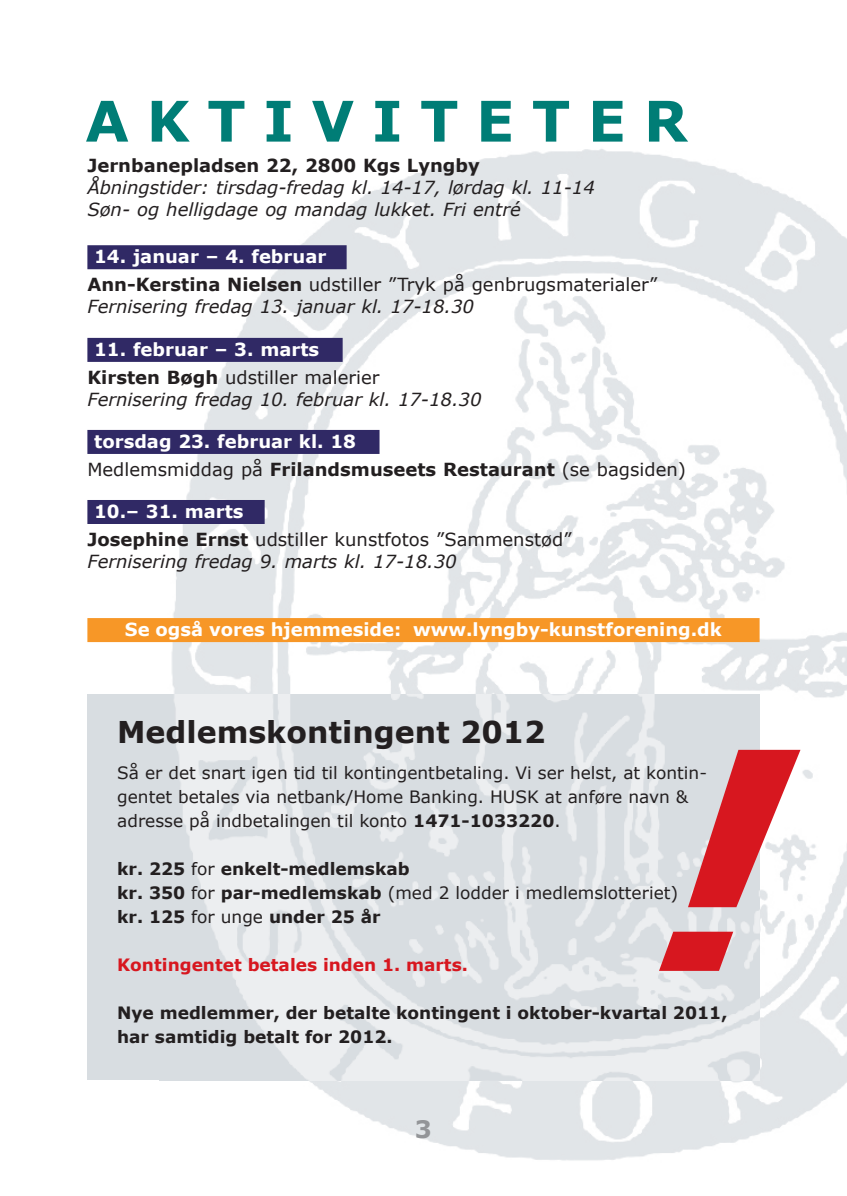
<style>
.page{position:relative;width:847px;height:1196px;background:#fff}
.page>*{position:absolute;margin:0;border:0;box-sizing:border-box;transform-origin:0 0}
.t1{font:italic 700 303.8px "Verdana";color:#d7171f}
.t2{font:700 56px "Verdana";color:#007d76}
.t3{font:700 30px "Verdana";color:#231f20}
.t4{font:700 24px "Verdana";color:#939598}
.t5{font:18px/28px "Verdana";color:#231f20}
.t6{font:italic 18px/22px "Verdana";color:#231f20}
.t7{font:700 18px/28px "Verdana";color:#fff}
.t8{font:700 18px "Verdana";color:#231f20}
.t9{font:700 17px/24px "Verdana";color:#231f20}
.t10{font:17px/24px "Verdana";color:#231f20}
.t11{font:700 17px "Verdana";color:#d7171f}
.s1{font-weight:700;color:#fff}
.s2{font-weight:700}
.s3{color:#231f20}
.s4{font-weight:400;color:#231f20}
.s5{font-weight:400}
</style>
<div class="page">
<img style="left:160px;top:149px;width:687px;height:1012px">
<div style="left:87px;top:694px;width:672px;height:385px;background:#d8dde1"></div>
<img style="left:174px;top:694px;width:585px;height:385px">
<div style="left:87px;top:618px;width:672px;height:24px;background:#f79727"></div>
<div style="left:87px;top:245px;width:259px;height:24px;background:#302965"></div>
<div style="left:87px;top:338px;width:255px;height:24px;background:#302965"></div>
<div style="left:87px;top:430px;width:292px;height:24px;background:#302965"></div>
<div style="left:87px;top:500px;width:178px;height:24px;background:#302965"></div>
<h2 class="t2" style="left:85px;top:85px;width:109px">A kt</h2>
<h2 class="t2" style="left:263px;top:85px;width:212px">iv iteter</h2>
<p class="t8" style="left:87px;top:154px;width:394px">Jernbanepladsen 22, 2800 Kgs Lyngby</p>
<p class="t6" style="left:87px;top:177px;width:509px">Åbningstider: tirsdag-fredag kl. 14-17, lørdag kl. 11-14<br>Søn- og helligdage og mandag lukket. Fri entré</p>
<p class="t5" style="left:87px;top:243px;width:571px;text-indent:7px"><span class="s1">14. januar – 4. februar<br></span><span class="s2">Ann-Kerstina Nielsen</span> udstiller ”Tryk på genbrugsmaterialer”</p>
<p class="t6" style="left:87px;top:296px;width:388px">Fernisering fredag 13. januar kl. 17-18.30</p>
<p class="t7" style="left:87px;top:335px;width:293px;text-indent:7px">11. februar – 3. marts<br><span class="s3">Kirsten Bøgh</span> <span class="s4">udstiller malerier</span></p>
<p class="t6" style="left:87px;top:388px;width:395px">Fernisering fredag 10. februar kl. 17-18.30</p>
<p class="t5" style="left:87px;top:427px;width:600px;text-indent:7px"><span class="s1">torsdag 23. februar kl. 18<br></span>Medlemsmiddag på <span class="s2">Frilandsmuseets Restaurant</span> (se bagsiden)</p>
<p class="t5" style="left:87px;top:497px;width:485px;text-indent:7px"><span class="s1">10.– 31. marts<br></span><span class="s2">Josephine Ernst</span> udstiller kunstfotos ”Sammenstød”</p>
<p class="t6" style="left:87px;top:550px;width:371px">Fernisering fredag 9. marts kl. 17-18.30</p>
<p class="t7" style="left:125px;top:615px;width:598px">Se også vores hjemmeside: www.lyngby-kunstforening.dk</p>
<h3 class="t3" style="left:117px;top:712px;width:429px">Medlemskontingent 2012</h3>
<p class="t10" style="left:117px;top:760px;width:591px">Så er det snart igen tid til kontingentbetaling. Vi ser helst, at kontin&shy;gentet betales via netbank/Home Banking. HUSK at anføre navn &amp; adresse på indbetalingen til konto <span class="s2">1471-1033220</span>.</p>
<p class="t9" style="left:117px;top:856px;width:562px">kr. 225 <span class="s5">for</span> enkelt-medlemskab<br>kr. 350 <span class="s5">for</span> par-medlemskab <span class="s5">(med 2 lodder i medlemslotteriet) </span>kr. 125 <span class="s5">for unge</span> under 25 år</p>
<p class="t11" style="left:117px;top:953px;width:352px">Kontingentet betales inden 1. marts.</p>
<p class="t9" style="left:117px;top:1000px;width:611px">Nye medlemmer, der betalte kontingent i oktober-kvartal 2011, har samtidig betalt for 2012.</p>
<h1 class="t1" style="left:627px;top:662px;width:269px">!</h1>
<h3 class="t4" style="left:415px;top:1113px;width:19px">3</h3>
</div>
